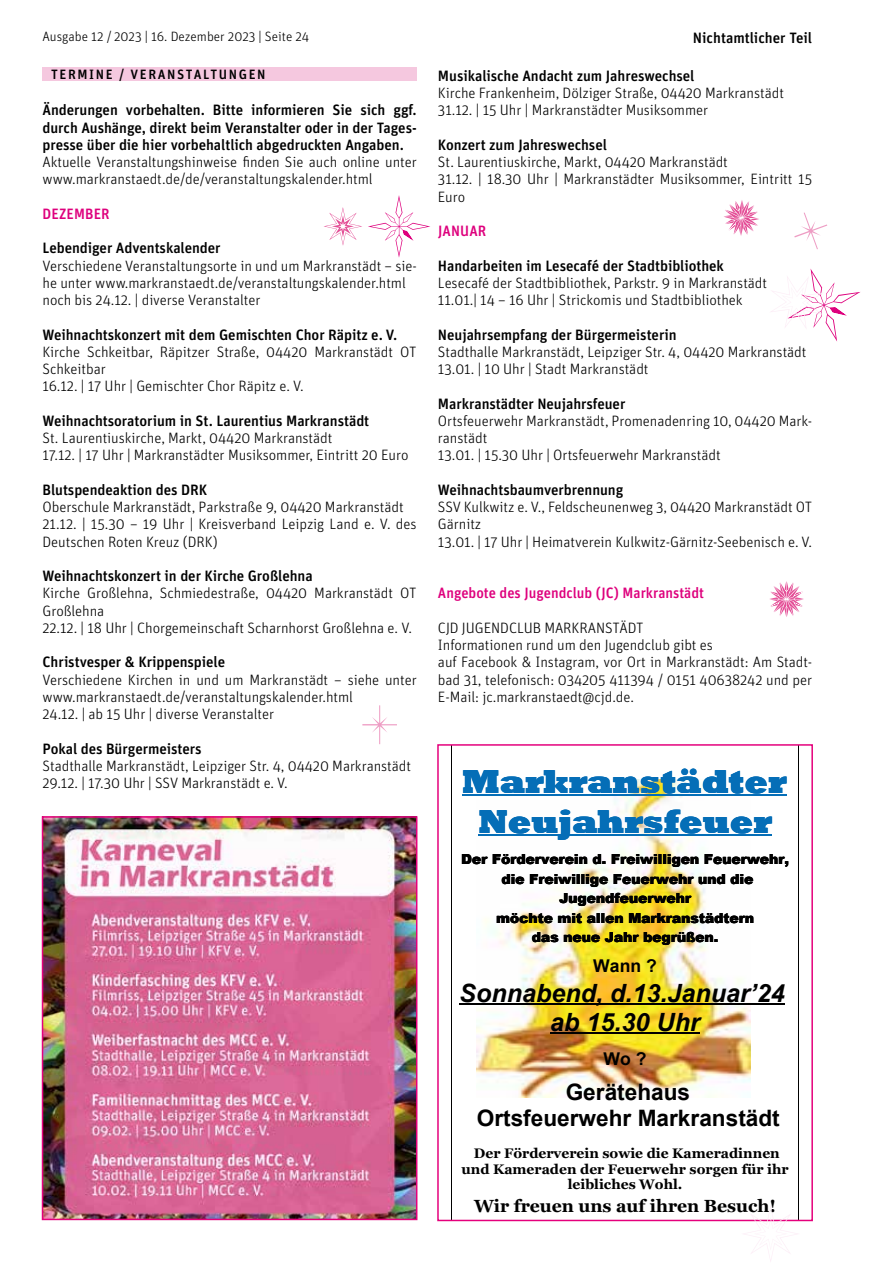
<style>
.page{position:relative;width:893px;height:1263px;background:#fff}
.page>*{position:absolute;margin:0;border:0;box-sizing:border-box;transform-origin:0 0}
.t1{font:800 33.9px/39.9px "Rockwell";color:#056eb7;text-align:center}
.t2{font:italic 700 25.2px/29px "Arial";color:#000;text-align:center}
.t3{font:700 22.65px/26.1px "Arial";color:#000;text-align:center}
.t4{font:700 17.55px "Georgia";color:#000}
.t5{font:700 17.55px "Arial";color:#000}
.t6{font:300 15px/17.2px "Unit OT";letter-spacing:-.005em;color:#000}
.t7{font:500 15px/17.2px "Unit OT";letter-spacing:-.005em;color:#000;text-align:justify}
.t8{font:500 15px "Unit OT";color:#de007d}
.t9{font:900 13.8px/19.5px "Arial";color:#000;text-align:center}
.t10{font:700 13.8px/15.8px "Georgia";color:#000;text-align:center}
.t11{font:300 13.5px "Unit OT";color:#000}
.t12{font:500 13.5px "Unit OT";letter-spacing:.12em;color:#000}
</style>
<div class="page">
<img style="left:477px;top:779px;width:274px;height:318px">
<hr style="left:462px;top:794px;width:324px;height:2px;background:#056eb7">
<hr style="left:478px;top:834px;width:293px;height:2px;background:#056eb7">
<hr style="left:459px;top:1004px;width:326px;height:1px;background:#000">
<hr style="left:550px;top:1033px;width:150px;height:1px;background:#000">
<div style="left:437px;top:744px;width:376px;height:477px;border:2px solid #e5007c"></div>
<img style="left:45px;top:819px;width:369px;height:398px">
<div style="left:42px;top:816px;width:375px;height:404px;border:2px solid #e5007c"></div>
<svg style="left:724px;top:200px;width:35px;height:36px"></svg>
<svg style="left:794px;top:213px;width:33px;height:36px"></svg>
<svg style="left:771px;top:269px;width:89px;height:73px"></svg>
<svg style="left:769px;top:581px;width:35px;height:36px"></svg>
<svg style="left:368px;top:195px;width:62px;height:63px"></svg>
<svg style="left:362px;top:705px;width:35px;height:39px"></svg>
<svg style="left:324px;top:207px;width:38px;height:39px"></svg>
<svg style="left:741px;top:1205px;width:59px;height:57px"></svg>
<div style="left:43px;top:68px;width:374px;height:13px;background:#f5c8df"></div>
<p class="t11" style="left:43px;top:29px;width:268px">Ausgabe 12 / 2023 | 16. Dezember 2023 | Seite 24</p>
<p class="t7" style="left:693px;top:29px;width:121px">Nichtamtlicher Teil</p>
<p class="t12" style="left:51px;top:66px;width:216px">TERMINE / VERANSTALTUNGEN</p>
<p class="t7" style="left:43px;top:101px;width:376px">Änderungen vorbehalten. Bitte informieren Sie sich ggf. durch Aushänge, direkt beim Veranstalter oder in der Tages&shy;presse über die hier vorbehaltlich abgedruckten Angaben.</p>
<p class="t6" style="left:43px;top:153px;width:376px">Aktuelle Veranstaltungshinweise finden Sie auch online unter www.markranstaedt.de/de/veranstaltungskalender.html</p>
<p class="t8" style="left:43px;top:205px;width:69px">DEZEMBER</p>
<p class="t7" style="left:43px;top:239px;width:180px">Lebendiger Adventskalender</p>
<p class="t6" style="left:43px;top:257px;width:376px">Verschiedene Veranstaltungsorte in und um Markranstädt – sie&shy;he unter www.markranstaedt.de/veranstaltungskalender.html noch bis 24.12. | diverse Veranstalter</p>
<p class="t7" style="left:43px;top:326px;width:356px">Weihnachtskonzert mit dem Gemischten Chor Räpitz e. V.</p>
<p class="t6" style="left:43px;top:343px;width:376px">Kirche Schkeitbar, Räpitzer Straße, 04420 Markranstädt OT<br>Schkeitbar<br>16.12. | 17 Uhr | Gemischter Chor Räpitz e. V.</p>
<p class="t7" style="left:43px;top:412px;width:328px">Weihnachtsoratorium in St. Laurentius Markranstädt</p>
<p class="t6" style="left:43px;top:429px;width:367px">St. Laurentiuskirche, Markt, 04420 Markranstädt<br>17.12. | 17 Uhr | Markranstädter Musiksommer, Eintritt 20 Euro</p>
<p class="t7" style="left:43px;top:481px;width:166px">Blutspendeaktion des DRK</p>
<p class="t6" style="left:43px;top:498px;width:376px">Oberschule Markranstädt, Parkstraße 9, 04420 Markranstädt<br>21.12. | 15.30 – 19 Uhr | Kreisverband Leipzig Land e. V. des<br>Deutschen Roten Kreuz (DRK)</p>
<p class="t7" style="left:43px;top:567px;width:272px">Weihnachtskonzert in der Kirche Großlehna</p>
<p class="t6" style="left:43px;top:585px;width:376px">Kirche Großlehna, Schmiedestraße, 04420 Markranstädt OT<br>Großlehna<br>22.12. | 18 Uhr | Chorgemeinschaft Scharnhorst Großlehna e. V.</p>
<p class="t7" style="left:43px;top:653px;width:184px">Christvesper &amp; Krippenspiele</p>
<p class="t6" style="left:43px;top:671px;width:376px">Verschiedene Kirchen in und um Markranstädt – siehe unter www.markranstaedt.de/veranstaltungskalender.html<br>24.12. | ab 15 Uhr | diverse Veranstalter</p>
<p class="t7" style="left:43px;top:740px;width:161px">Pokal des Bürgermeisters</p>
<p class="t6" style="left:43px;top:757px;width:370px">Stadthalle Markranstädt, Leipziger Str. 4, 04420 Markranstädt<br>29.12. | 17.30 Uhr | SSV Markranstädt e. V.</p>
<p class="t7" style="left:438px;top:67px;width:258px">Musikalische Andacht zum Jahreswechsel</p>
<p class="t6" style="left:438px;top:84px;width:347px">Kirche Frankenheim, Dölziger Straße, 04420 Markranstädt<br>31.12. | 15 Uhr | Markranstädter Musiksommer</p>
<p class="t7" style="left:438px;top:136px;width:170px">Konzert zum Jahreswechsel</p>
<p class="t6" style="left:438px;top:153px;width:376px">St. Laurentiuskirche, Markt, 04420 Markranstädt<br>31.12. | 18.30 Uhr | Markranstädter Musiksommer, Eintritt 15<br>Euro</p>
<p class="t8" style="left:438px;top:222px;width:50px">JANUAR</p>
<p class="t7" style="left:438px;top:257px;width:287px">Handarbeiten im Lesecafé der Stadtbibliothek</p>
<p class="t6" style="left:438px;top:274px;width:331px">Lesecafé der Stadtbibliothek, Parkstr. 9 in Markranstädt<br>11.01.| 14 – 16 Uhr | Strickomis und Stadtbibliothek</p>
<p class="t7" style="left:438px;top:326px;width:240px">Neujahrsempfang der Bürgermeisterin</p>
<p class="t6" style="left:438px;top:343px;width:370px">Stadthalle Markranstädt, Leipziger Str. 4, 04420 Markranstädt<br>13.01. | 10 Uhr | Stadt Markranstädt</p>
<p class="t7" style="left:438px;top:395px;width:189px">Markranstädter Neujahrsfeuer</p>
<p class="t6" style="left:438px;top:412px;width:376px">Ortsfeuerwehr Markranstädt, Promenadenring 10, 04420 Mark&shy;ranstädt<br>13.01. | 15.30 Uhr | Ortsfeuerwehr Markranstädt</p>
<p class="t7" style="left:438px;top:481px;width:187px">Weihnachtsbaumverbrennung</p>
<p class="t6" style="left:438px;top:498px;width:376px">SSV Kulkwitz e. V., Feldscheunenweg 3, 04420 Markranstädt OT<br>Gärnitz<br>13.01. | 17 Uhr | Heimatverein Kulkwitz-Gärnitz-Seebenisch e. V.</p>
<p class="t8" style="left:438px;top:584px;width:268px">Angebote des Jugendclub (JC) Markranstädt</p>
<p class="t6" style="left:438px;top:619px;width:376px">CJD JUGENDCLUB MARKRANSTÄDT<br>Informationen rund um den Jugendclub gibt es<br>auf Facebook &amp; Instagram, vor Ort in Markranstädt: Am Stadt&shy;bad 31, telefonisch: 034205 411394 / 0151 40638242 und per E-Mail: jc.markranstaedt@cjd.de.</p>
<h1 class="t1" style="left:462px;top:762px;width:326px">Markranstädter<br>Neujahrsfeuer</h1>
<p class="t9" style="left:461px;top:849px;width:329px">Der Förderverein d. Freiwilligen Feuerwehr, die Freiwillige Feuerwehr und die<br>Jugendfeuerwehr<br>möchte mit allen Markranstädtern<br>das neue Jahr begrüßen.</p>
<p class="t5" style="left:593px;top:953px;width:65px">Wann ?</p>
<h2 class="t2" style="left:459px;top:980px;width:327px">Sonnabend, d.13.Januar’24 ab 15.30 Uhr</h2>
<p class="t5" style="left:604px;top:1046px;width:45px">Wo ?</p>
<h3 class="t3" style="left:477px;top:1079px;width:305px">Gerätehaus<br>Ortsfeuerwehr Markranstädt</h3>
<p class="t10" style="left:461px;top:1145px;width:329px">Der Förderverein sowie die Kameradinnen und Kameraden der Feuerwehr sorgen für ihr leibliches Wohl.</p>
<p class="t4" style="left:474px;top:1195px;width:303px">Wir freuen uns auf ihren Besuch!</p>
</div>
